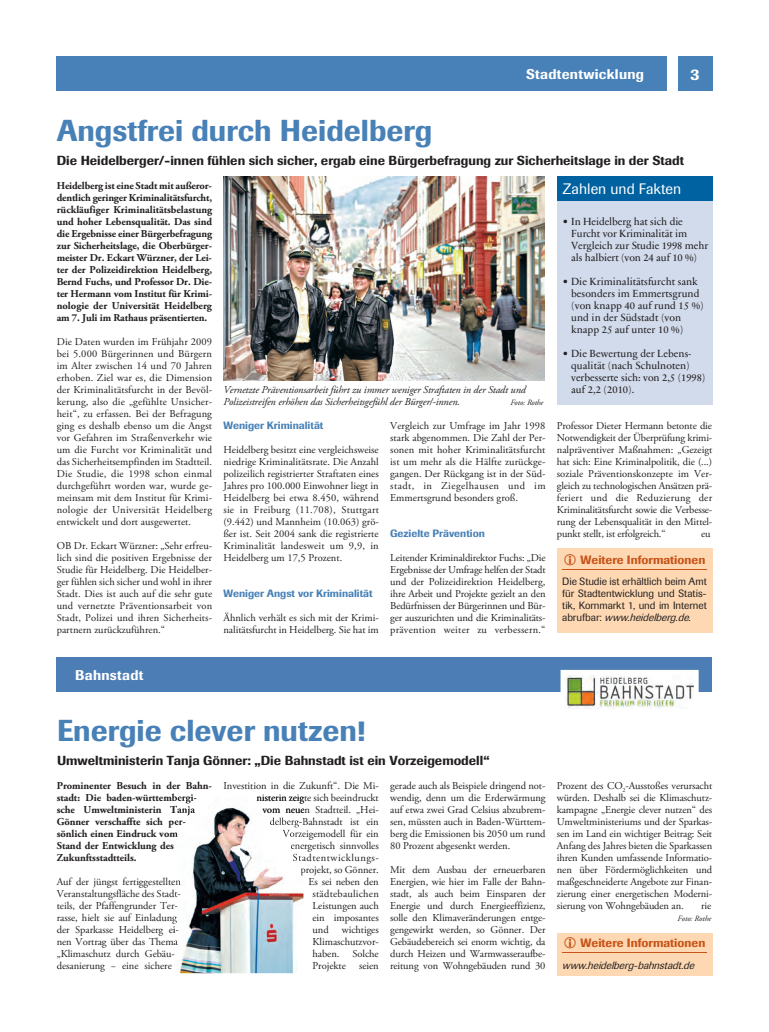
<style>
.page{position:relative;width:769px;height:1032px;background:#fff}
.page>*{position:absolute;margin:0;border:0;box-sizing:border-box;transform-origin:0 0}
.t1{font:500 30px "Imago BQ";color:#4881b7}
.t2{font:500 16px "Imago BQ";color:#fff}
.t3{font:15px "Imago BQ";color:#fff}
.t4{font:500 14px "Imago BQ";letter-spacing:.02em;color:#fff}
.t5{font:500 13px "Imago BQ";color:#231f20}
.t6{font:500 12px "Imago BQ";color:#c75318}
.t7{font:10.5px/12px "Adobe Garamond Pro";letter-spacing:-.005em;color:#231f20;text-align:justify}
.t8{font:700 10.5px/12px "Adobe Garamond Pro";letter-spacing:-.005em;color:#231f20}
.t9{font:10.5px/12px "Sabon Next LT";color:#231f20}
.t10{font:italic 10.5px/12px "Adobe Garamond Pro";letter-spacing:-.01em;color:#231f20}
.t11{font:10.5px/12px "Imago BQ";letter-spacing:-.01em;color:#231f20;text-align:justify}
.t12{font:500 10.5px "Imago BQ";color:#4881b7}
.t13{font:italic 10.5px "Imago BQ";color:#231f20}
.t14{font:10.5px "Adobe Garamond Pro";letter-spacing:.045em;color:#231f20}
.t15{font:10.5px "Adobe Garamond Pro";letter-spacing:.02em;color:#231f20}
.t16{font:italic 8px "Adobe Garamond Pro";letter-spacing:-.005em;color:#231f20}
.s1{font-style:italic}
.s2{font-weight:400}
</style>
<div class="page">
<div style="left:556px;top:201px;width:155px;height:204px;background:#d1dbec"></div>
<div style="left:556px;top:549px;width:155px;height:84px;background:#fdd8b2"></div>
<hr style="left:562px;top:569px;width:144px;height:1px;background:#c75318">
<div style="left:556px;top:933px;width:155px;height:42px;background:#fdd8b2"></div>
<hr style="left:562px;top:952px;width:144px;height:1px;background:#c75318">
<div style="left:677px;top:57px;width:34px;height:34px;background:#4881b7"></div>
<div style="left:57px;top:57px;width:609px;height:34px;background:#4881b7"></div>
<img style="left:223px;top:177px;width:321px;height:204px">
<div style="left:556px;top:177px;width:155px;height:24px;background:#0062a1"></div>
<div style="left:57px;top:657px;width:654px;height:34px;background:#4c7db4"></div>
<svg style="left:560px;top:670px;width:138px;height:39px"></svg>
<img style="left:174px;top:796px;width:129px;height:177px">
<p class="t4" style="left:526px;top:65px;width:119px">Stadtentwicklung</p>
<p class="t2" style="left:690px;top:64px;width:11px">3</p>
<h1 class="t1" style="left:57px;top:112px;width:377px">Angstfrei durch Heidelberg</h1>
<h3 class="t5" style="left:57px;top:152px;width:628px">Die Heidelberger/-innen fühlen sich sicher, ergab eine Bürgerbefragung zur Sicherheitslage in der Stadt</h3>
<p class="t8" style="left:57px;top:180px;width:157px;text-align:justify">Heidelberg ist eine Stadt mit außeror&shy;dentlich geringer Kriminalitätsfurcht, rückläufiger Kriminalitätsbelastung und hoher Lebensqualität. Das sind die Ergebnisse einer Bürgerbefragung zur Sicherheitslage, die Oberbürger&shy;meister Dr. Eckart Würzner, der Lei&shy;ter der Polizeidirektion Heidelberg, Bernd Fuchs, und Professor Dr. Die&shy;ter Hermann vom Institut für Krimi&shy;nologie der Universität Heidelberg am 7. Juli im Rathaus präsentierten.</p>
<p class="t7" style="left:57px;top:336px;width:157px">Die Daten wurden im Frühjahr 2009 bei 5.000 Bürgerinnen und Bürgern im Alter zwischen 14 und 70 Jahren erhoben. Ziel war es, die Dimension der Kriminalitätsfurcht in der Bevöl&shy;kerung, also die „gefühlte Unsicher&shy;heit“, zu erfassen. Bei der Befragung ging es deshalb ebenso um die Angst vor Gefahren im Straßenverkehr wie um die Furcht vor Kriminalität und das Sicherheitsempfinden im Stadtteil.<br>Die Studie, die 1998 schon einmal durchgeführt worden war, wurde ge&shy;meinsam mit dem Institut für Krimi&shy;nologie der Universität Heidelberg entwickelt und dort ausgewertet.</p>
<p class="t7" style="left:57px;top:540px;width:157px">OB Dr. Eckart Würzner: „Sehr erfreu&shy;lich sind die positiven Ergebnisse der Studie für Heidelberg. Die Heidelber&shy;ger fühlen sich sicher und wohl in ihrer Stadt. Dies ist auch auf die sehr gute und vernetzte Präventionsarbeit von Stadt, Polizei und ihren Sicherheits&shy;partnern zurückzuführen.“</p>
<p class="t3" style="left:562px;top:180px;width:120px">Zahlen und Fakten</p>
<p class="t9" style="left:571px;top:215px;width:138px;text-indent:-9px">• In Heidelberg hat sich die<br>Furcht vor Kriminalität im<br>Vergleich zur Studie 1998 mehr als halbiert (von 24 auf 10 %)</p>
<p class="t9" style="left:571px;top:275px;width:134px;text-indent:-9px">• Die Kriminalitätsfurcht sank besonders im Emmertsgrund (von knapp 40 auf rund 15 %) und in der Südstadt (von knapp 25 auf unter 10 %)</p>
<p class="t9" style="left:571px;top:347px;width:136px;text-indent:-9px">• Die Bewertung der Lebens&shy;qualität (nach Schulnoten) verbesserte sich: von 2,5 (1998) auf 2,2 (2010).</p>
<p class="t7" style="left:556px;top:420px;width:157px">Professor Dieter Hermann betonte die Notwendigkeit der Überprüfung krimi&shy;nalpräventiver Maßnahmen: „Gezeigt hat sich: Eine Kriminalpolitik, die (...) soziale Präventionskonzepte im Ver&shy;gleich zu technologischen Ansätzen prä&shy;feriert und die Reduzierung der Kriminalitätsfurcht sowie die Verbesse&shy;rung der Lebensqualität in den Mittel&shy;punkt stellt, ist erfolgreich.“</p>
<p class="t10" style="left:223px;top:384px;width:304px">Vernetzte Präventionsarbeit führt zu immer weniger Straftaten in der Stadt und<br>Polizeistreifen erhöhen das Sicherheitsgefühl der Bürger/-innen.</p>
<p class="t16" style="left:510px;top:397px;width:34px">Foto: Rothe</p>
<p class="t7" style="left:390px;top:420px;width:157px">Vergleich zur Umfrage im Jahr 1998 stark abgenommen. Die Zahl der Per&shy;sonen mit hoher Kriminalitätsfurcht ist um mehr als die Hälfte zurückge&shy;gangen. Der Rückgang ist in der Süd&shy;stadt, in Ziegelhausen und im Emmertsgrund besonders groß.</p>
<p class="t12" style="left:390px;top:527px;width:96px">Gezielte Prävention</p>
<p class="t7" style="left:390px;top:552px;width:157px">Leitender Kriminaldirektor Fuchs: „Die Ergebnisse der Umfrage helfen der Stadt und der Polizeidirektion Heidelberg, ihre Arbeit und Projekte gezielt an den Bedürfnissen der Bürgerinnen und Bür&shy;ger auszurichten und die Kriminalitäts&shy;prävention weiter zu verbessern.“</p>
<p class="t12" style="left:223px;top:419px;width:101px">Weniger Kriminalität</p>
<p class="t7" style="left:223px;top:444px;width:157px">Heidelberg besitzt eine vergleichsweise niedrige Kriminalitätsrate. Die Anzahl polizeilich registrierter Straftaten eines Jahres pro 100.000 Einwohner liegt in Heidelberg bei etwa 8.450, während sie in Freiburg (11.708), Stuttgart</p>
<p class="t7" style="left:223px;top:516px;width:157px">(9.442) und Mannheim (10.063) grö&shy;ßer ist. Seit 2004 sank die registrierte Kriminalität landesweit um 9,9, in Heidelberg um 17,5 Prozent.</p>
<p class="t12" style="left:223px;top:587px;width:151px">Weniger Angst vor Kriminalität</p>
<p class="t7" style="left:223px;top:612px;width:157px">Ähnlich verhält es sich mit der Krimi&shy;nalitätsfurcht in Heidelberg. Sie hat im</p>
<p class="t7" style="left:700px;top:528px;width:11px">eu</p>
<p class="t6" style="left:580px;top:552px;width:126px">Weitere Informationen</p>
<p class="t11" style="left:562px;top:575px;width:146px">Die Studie ist erhältlich beim Amt für Stadtentwicklung und Statis&shy;tik, Kornmarkt 1, und im Internet a b r u f b a r : <span class="s1">www.heidelberg.de</span>.</p>
<p class="t4" style="left:75px;top:667px;width:70px">Bahnstadt</p>
<h1 class="t1" style="left:57px;top:712px;width:309px">Energie clever nutzen!</h1>
<h3 class="t5" style="left:57px;top:752px;width:434px">Umweltministerin Tanja Gönner: „Die Bahnstadt ist ein Vorzeigemodell“</h3>
<p class="t8" style="left:57px;top:780px;width:323px">Prominenter Besuch in der Bahn- <span class="s2">Investition in die Zukunft“. Die Mi&shy;</span>stadt: Die baden-württembergi-</p>
<p class="t8" style="left:57px;top:816px;width:131px;text-indent:89px">sich per&shy;sönlich einen Eindruck vom</p>
<p class="t7" style="left:269px;top:816px;width:75px">delberg-Bahnstadt</p>
<p class="t7" style="left:256px;top:792px;width:124px">nisterin zeigte sich beeindruckt</p>
<p class="t8" style="left:57px;top:804px;width:106px">sche Umweltministerin</p>
<p class="t7" style="left:262px;top:804px;width:118px">vom neuen Stadtteil. „Hei-</p>
<p class="t8" style="left:57px;top:816px;width:85px">Gönner verschaffte</p>
<p class="t7" style="left:350px;top:816px;width:30px">ist ein</p>
<p class="t8" style="left:57px;top:840px;width:119px">Stand der Entwicklung des<br>Zukunftsstadtteils.</p>
<p class="t7" style="left:282px;top:828px;width:98px">Vorzeigemodell für ein</p>
<p class="t7" style="left:290px;top:840px;width:90px">energetisch sinnvolles</p>
<p class="t14" style="left:292px;top:851px;width:87px">Stadtentwicklungs-</p>
<p class="t7" style="left:300px;top:864px;width:80px">projekt, so Gönner.</p>
<p class="t7" style="left:57px;top:876px;width:126px">Auf der jüngst fertiggestellten</p>
<p class="t7" style="left:308px;top:876px;width:72px">Es sei neben den</p>
<p class="t7" style="left:57px;top:888px;width:125px">Veranstaltungsfläche des Stadt-</p>
<p class="t15" style="left:312px;top:887px;width:68px">städtebaulichen</p>
<p class="t7" style="left:57px;top:900px;width:123px">teils, der Pfaffengrunder Ter-</p>
<p class="t7" style="left:312px;top:900px;width:68px">Leistungen auch</p>
<p class="t7" style="left:57px;top:912px;width:121px">rasse, hielt sie auf Einladung</p>
<p class="t7" style="left:312px;top:912px;width:68px">ein imposantes</p>
<p class="t7" style="left:57px;top:924px;width:123px">der Sparkasse Heidelberg ei-</p>
<p class="t7" style="left:312px;top:924px;width:68px">und wichtiges</p>
<p class="t7" style="left:57px;top:936px;width:122px">nen Vortrag über das Thema</p>
<p class="t7" style="left:312px;top:936px;width:67px">Klimaschutzvor-</p>
<p class="t7" style="left:57px;top:948px;width:120px">„Klimaschutz durch Gebäu-</p>
<p class="t7" style="left:312px;top:948px;width:68px">haben. Solche</p>
<p class="t7" style="left:57px;top:960px;width:116px">desanierung − eine sichere</p>
<p class="t7" style="left:312px;top:960px;width:35px">Projekte</p>
<p class="t7" style="left:359px;top:960px;width:21px">seien</p>
<p class="t7" style="left:390px;top:780px;width:157px">gerade auch als Beispiele dringend not&shy;wendig, denn um die Erderwärmung auf etwa zwei Grad Celsius abzubrem&shy;sen, müssten auch in Baden-Württem&shy;berg die Emissionen bis 2050 um rund 80 Prozent abgesenkt werden.</p>
<p class="t7" style="left:390px;top:864px;width:157px">Mit dem Ausbau der erneuerbaren Energien, wie hier im Falle der Bahn&shy;stadt, als auch beim Einsparen der Energie und durch Energieeffizienz, solle den Klimaveränderungen entge&shy;gengewirkt werden, so Gönner. Der Gebäudebereich sei enorm wichtig, da durch Heizen und Warmwasseraufbe&shy;reitung von Wohngebäuden rund 30</p>
<p class="t7" style="left:556px;top:780px;width:157px">Prozent des CO<sub>2</sub>-Ausstoßes verursacht würden. Deshalb sei die Klimaschutz&shy;kampagne „Energie clever nutzen“ des Umweltministeriums und der Sparkas&shy;sen im Land ein wichtiger Beitrag: Seit Anfang des Jahres bieten die Sparkassen ihren Kunden umfassende Informatio&shy;nen über Fördermöglichkeiten und maßgeschneiderte Angebote zur Finan&shy;zierung einer energetischen Moderni&shy;sierung von Wohngebäuden an.</p>
<p class="t7" style="left:701px;top:900px;width:12px">rie</p>
<p class="t16" style="left:677px;top:913px;width:35px">Foto: Rothe</p>
<p class="t6" style="left:580px;top:935px;width:126px">Weitere Informationen</p>
<p class="t13" style="left:562px;top:959px;width:136px">www.heidelberg-bahnstadt.de</p>
</div>
